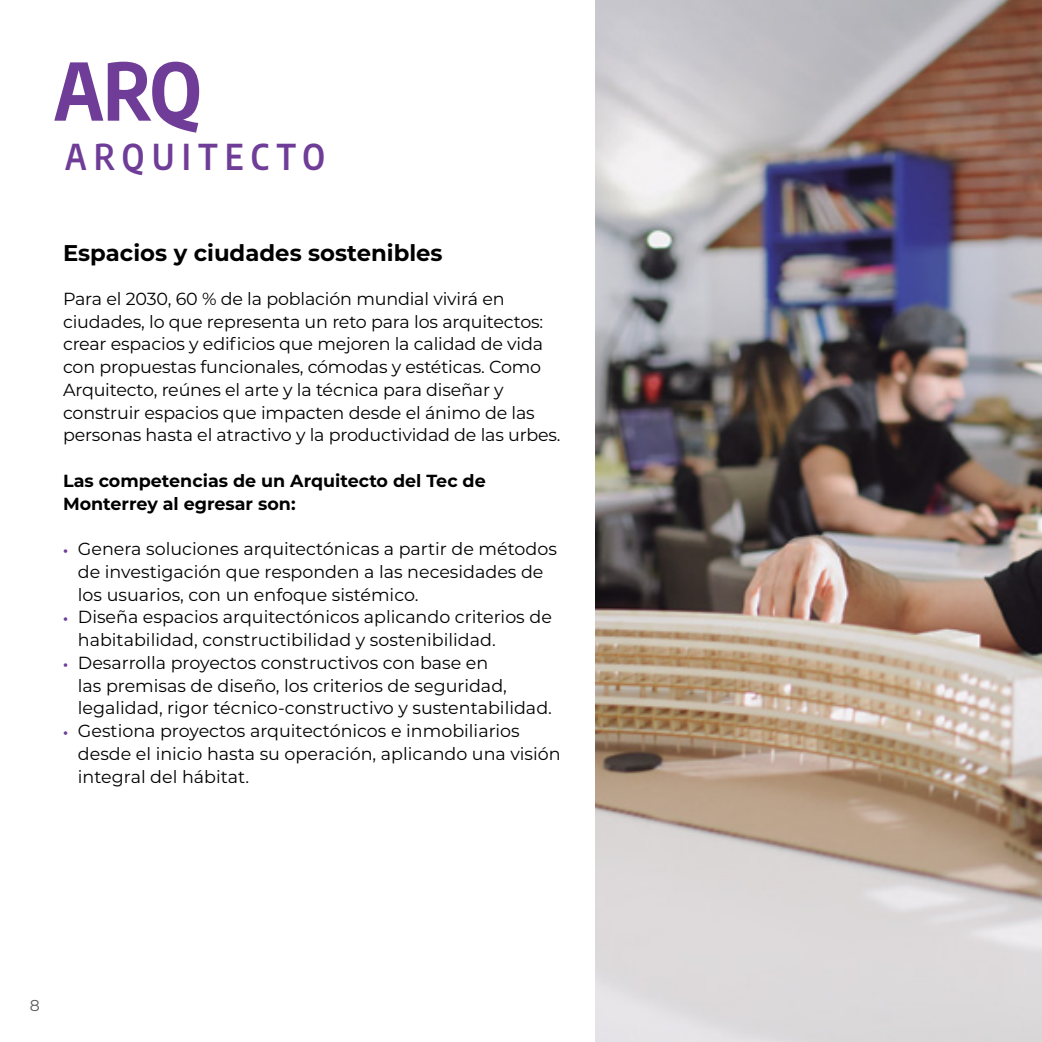
<style>
.page{position:relative;width:1042px;height:1042px;background:#fff}
.page>*{position:absolute;margin:0;border:0;box-sizing:border-box;transform-origin:0 0}
.t1{font:700 78.75px "Encode Sans Condensed";color:#6f3d97}
.t2{font:600 35px "Encode Sans Condensed";letter-spacing:.22em;color:#6f3d97}
.t3{font:700 22.75px "Montserrat";color:#000}
.t4{font:17.5px/22.8px "Montserrat";color:#000}
.t5{font:700 17.5px/22.8px "Montserrat";color:#000}
.t6{font:15.75px "Montserrat";color:#58595b}
.s1{font-weight:700;font-size:14px;color:#6f3d97}
</style>
<div class="page">
<img style="left:595px;top:0;width:447px;height:1042px">
<h1 class="t1" style="left:54px;top:32px;width:149px">ARQ</h1>
<h2 class="t2" style="left:65px;top:131px;width:261px">ARQUITECTO</h2>
<h3 class="t3" style="left:63px;top:236px;width:381px">Espacios y ciudades sostenibles</h3>
<p class="t4" style="left:63px;top:287px;width:499px">Para el 2030, 60 % de la población mundial vivirá en ciudades, lo que representa un reto para los arquitectos: crear espacios y edificios que mejoren la calidad de vida con propuestas funcionales, cómodas y estéticas. Como Arquitecto, reúnes el arte y la técnica para diseñar y construir espacios que impacten desde el ánimo de las personas hasta el atractivo y la productividad de las urbes.</p>
<p class="t5" style="left:63px;top:468px;width:424px">Las competencias de un Arquitecto del Tec de<br>Monterrey al egresar son:</p>
<p class="t4" style="left:78px;top:537px;width:480px;text-indent:-15px"><span class="s1">•</span> Genera soluciones arquitectónicas a partir de métodos de investigación que responden a las necesidades de los usuarios, con un enfoque sistémico.</p>
<p class="t4" style="left:78px;top:605px;width:475px;text-indent:-15px"><span class="s1">•</span> Diseña espacios arquitectónicos aplicando criterios de habitabilidad, constructibilidad y sostenibilidad.</p>
<p class="t4" style="left:78px;top:651px;width:475px;text-indent:-15px"><span class="s1">•</span> Desarrolla proyectos constructivos con base en<br>las premisas de diseño, los criterios de seguridad, legalidad, rigor técnico-constructivo y sustentabilidad.</p>
<p class="t4" style="left:78px;top:719px;width:484px;text-indent:-15px"><span class="s1">•</span> Gestiona proyectos arquitectónicos e inmobiliarios desde el inicio hasta su operación, aplicando una visión integral del hábitat.</p>
<p class="t6" style="left:30px;top:994px;width:12px">8</p>
</div>
